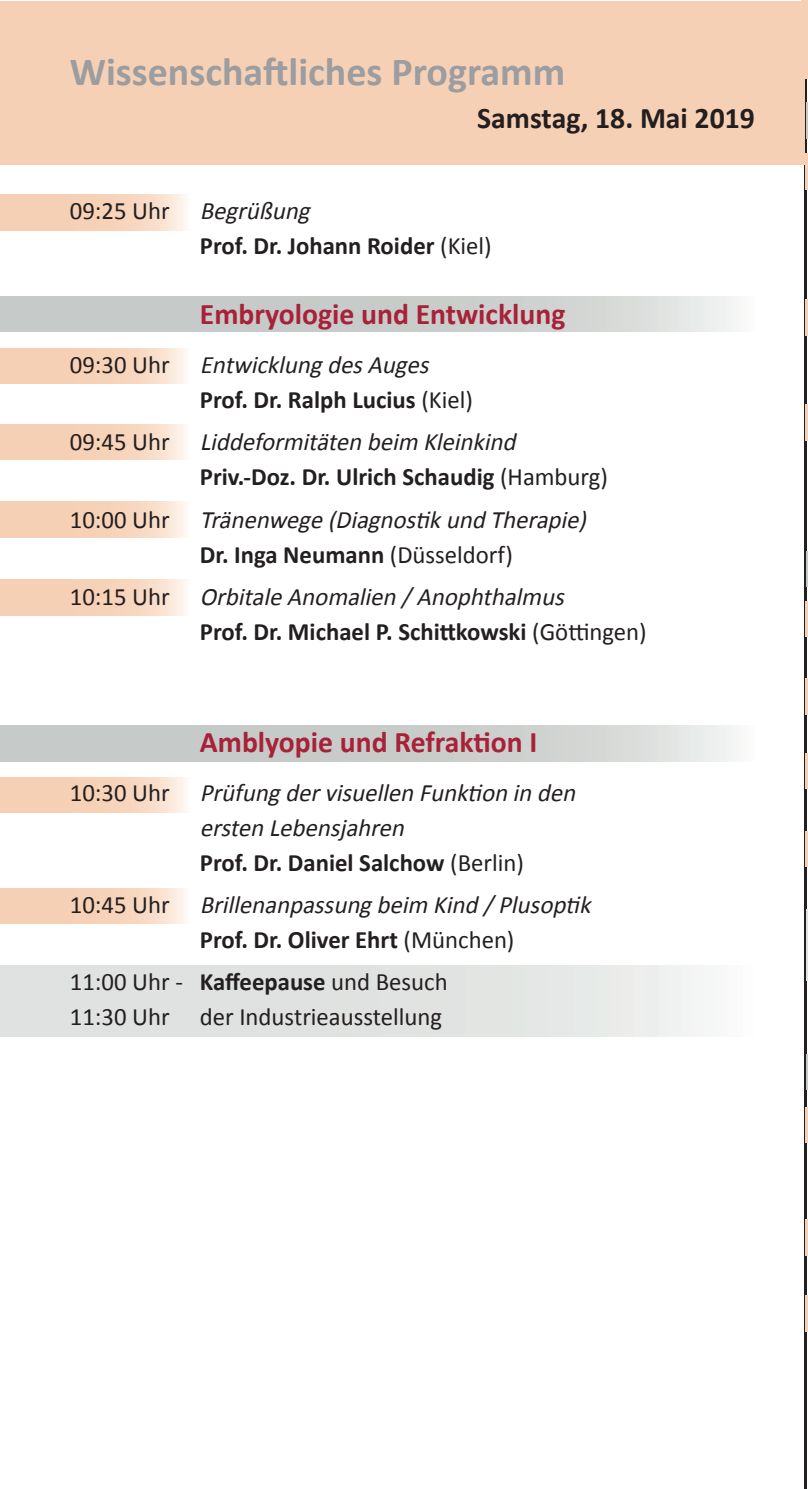
<style>
.page{position:relative;width:808px;height:1489px;background:#fff}
.page>*{position:absolute;margin:0;border:0;box-sizing:border-box;transform-origin:0 0}
.t1{font:700 40px "Calibri";color:#9b9da0}
.t2{font:700 30px "Calibri";color:#a72239}
.t3{font:700 30px "Calibri";color:#231f20}
.t4{font:italic 25px/35px "Calibri";color:#231f20}
.t5{font:25px/35px "Calibri";color:#231f20}
.t6{font:700 25px/35px "Calibri";color:#231f20}
.s1{font-weight:400}
.s2{font-weight:400;font-style:italic}
.s3{font-style:normal}
.s4{font-weight:700;font-style:normal}
.s5{font-weight:700}
</style>
<div class="page">
<hr style="left:804px;top:0;width:3px;height:1488px;background:#231f20">
<div style="left:0;top:2px;width:804px;height:163px;background:#f6d0b4"></div>
<div style="left:802px;top:0;width:6px;height:79px;background:#f6d0b4"></div>
<svg style="left:0;top:195px;width:186px;height:35px;background:#f7d6be"></svg>
<svg style="left:0;top:296px;width:735px;height:36px;background:#cdd0ce"></svg>
<hr style="left:807px;top:103px;width:1px;height:35px;background:#c6cac8">
<hr style="left:807px;top:551px;width:1px;height:35px;background:#c6cac8">
<hr style="left:807px;top:1054px;width:1px;height:35px;background:#c6cac8">
<svg style="left:0;top:726px;width:735px;height:35px;background:#cdd0ce"></svg>
<svg style="left:0;top:348px;width:186px;height:35px;background:#f7d6be"></svg>
<hr style="left:807px;top:154px;width:1px;height:35px;background:#f6d0b4">
<img style="left:806px;top:154px;width:1px;height:35px">
<svg style="left:0;top:424px;width:186px;height:35px;background:#f7d6be"></svg>
<hr style="left:807px;top:299px;width:1px;height:36px;background:#f6d0b4">
<img style="left:806px;top:299px;width:1px;height:36px">
<svg style="left:0;top:502px;width:186px;height:35px;background:#f7d6be"></svg>
<hr style="left:807px;top:601px;width:1px;height:35px;background:#f6d0b4">
<img style="left:806px;top:601px;width:1px;height:35px">
<hr style="left:807px;top:1107px;width:1px;height:35px;background:#f6d0b4">
<img style="left:806px;top:1107px;width:1px;height:35px">
<hr style="left:807px;top:1219px;width:1px;height:35px;background:#f6d0b4">
<img style="left:806px;top:1219px;width:1px;height:35px">
<hr style="left:807px;top:1295px;width:1px;height:36px;background:#f6d0b4">
<img style="left:806px;top:1295px;width:1px;height:36px">
<hr style="left:807px;top:753px;width:1px;height:35px;background:#f6d0b4">
<img style="left:806px;top:753px;width:1px;height:35px">
<svg style="left:0;top:579px;width:186px;height:36px;background:#f7d6be"></svg>
<hr style="left:807px;top:679px;width:1px;height:35px;background:#f6d0b4">
<img style="left:806px;top:679px;width:1px;height:35px">
<hr style="left:807px;top:831px;width:1px;height:35px;background:#f6d0b4">
<img style="left:806px;top:831px;width:1px;height:35px">
<hr style="left:807px;top:404px;width:1px;height:36px;background:#f6d0b4">
<img style="left:806px;top:404px;width:1px;height:36px">
<svg style="left:0;top:777px;width:186px;height:35px;background:#f7d6be"></svg>
<svg style="left:0;top:888px;width:186px;height:35px;background:#f7d6be"></svg>
<div style="left:0;top:965px;width:755px;height:71px;background:linear-gradient(to right,#d9ddda,#eef0ef)"></div>
<hr style="left:807px;top:909px;width:1px;height:71px;background:#dfe2e0">
<h1 class="t1" style="left:70px;top:46px;width:497px">Wissenschaftliches Programm</h1>
<p class="t3" style="left:477px;top:99px;width:279px">Samstag, 18. Mai 2019</p>
<p class="t6" style="left:200px;top:193px;width:293px;text-indent:-130px"><span class="s1">0 9 : 2 5 U h r</span> <span class="s2">Begrüßung<br></span>Prof. Dr. Johann Roider <span class="s1">(Kiel)</span></p>
<p class="t2" style="left:200px;top:295px;width:367px">Embryologie und Entwicklung</p>
<p class="t4" style="left:200px;top:347px;width:274px;text-indent:-130px"><span class="s3">0 9 : 3 0 U h r</span> EntwicklungdesAuges<br><span class="s4">Prof. Dr. Ralph Lucius</span> <span class="s3">(Kiel)</span></p>
<p class="t4" style="left:200px;top:424px;width:410px;text-indent:-130px"><span class="s3">0 9 : 4 5 U h r</span> Liddeformitäten beim Kleinkind<br><span class="s4">Priv.-Doz. Dr. Ulrich Schaudig</span> <span class="s3">(Hamburg)</span></p>
<p class="t4" style="left:200px;top:502px;width:394px;text-indent:-130px"><span class="s3">1 0 : 0 0 U h r</span> Tränenwege (Diagnostikund Therapie)<br><span class="s4">Dr. Inga Neumann</span> <span class="s3">(Düsseldorf)</span></p>
<p class="t4" style="left:200px;top:579px;width:448px;text-indent:-130px"><span class="s3">1 0 : 1 5 U h r</span> OrbitaleAnomalien /Anophthalmus<br><span class="s4">Prof. Dr. Michael P. Schittkowski</span> <span class="s3">(Göttingen)</span></p>
<p class="t2" style="left:200px;top:722px;width:339px">Amblyopie und Refraktion I</p>
<p class="t4" style="left:200px;top:775px;width:384px;text-indent:-130px"><span class="s3">1 0 : 3 0 U h r</span> Prüfungdervisuellen Funktion in den ersten Lebensjahren<br><span class="s4">Prof. Dr. Daniel Salchow</span> <span class="s3">(Berlin)</span></p>
<p class="t4" style="left:200px;top:887px;width:399px;text-indent:-130px"><span class="s3">1 0 : 4 5 U h r</span> Brillenanpassungbeim Kind /Plusoptik<br><span class="s4">Prof. Dr. Oliver Ehrt</span> <span class="s3">(München)</span></p>
<p class="t5" style="left:70px;top:964px;width:379px">11:00 Uhr - <span class="s5">Kaffeepause</span> und Besuch<br>11:30 Uhr der Industrieausstellung</p>
</div>
